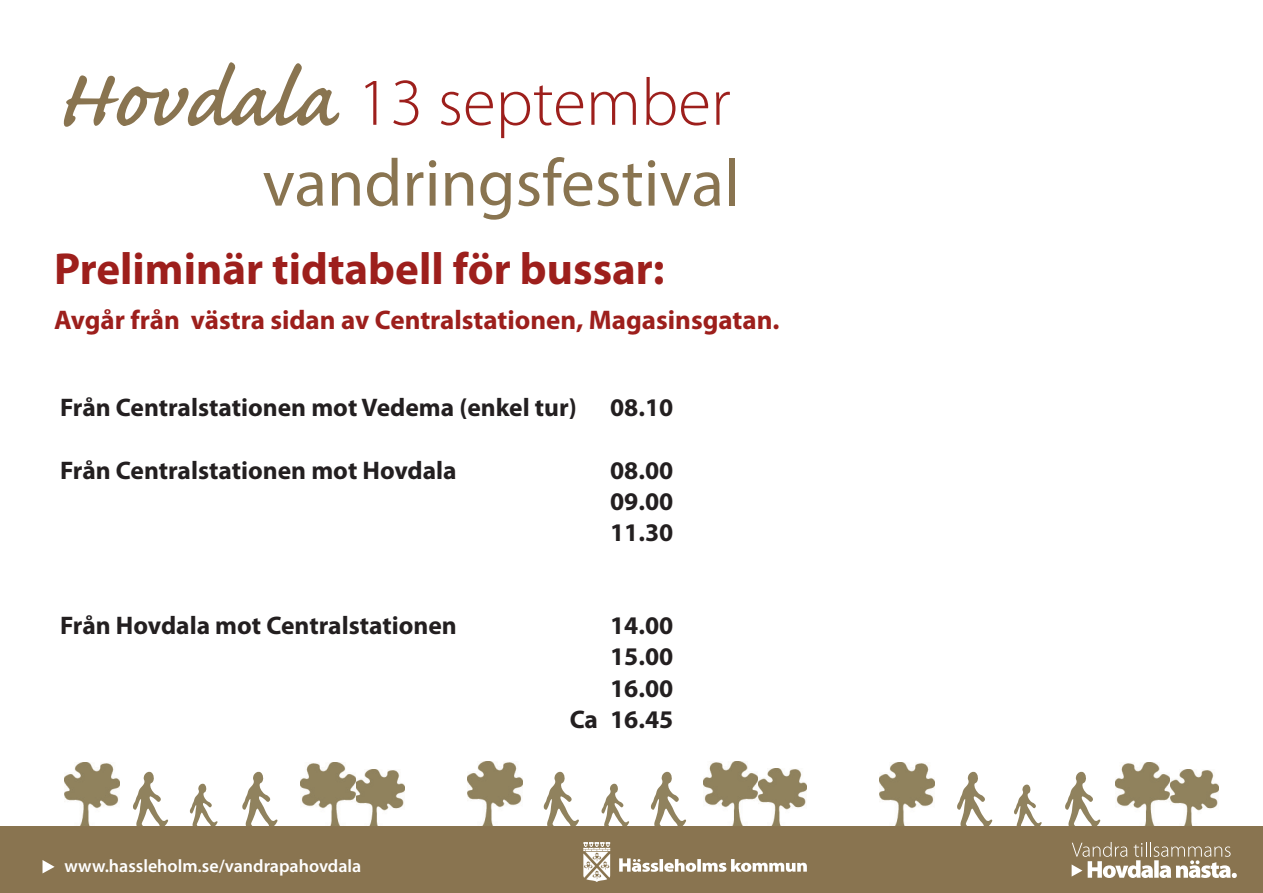
<style>
.page{position:relative;width:1263px;height:893px;background:#fff}
.page>*{position:absolute;margin:0;border:0;box-sizing:border-box;transform-origin:0 0}
.t1{font:67.35px/80.8px "Myriad Pro";color:#897450;text-align:right}
.t2{font:700 45px "Myriad Pro";color:#9d1f1c}
.t3{font:700 27px "Myriad Pro";color:#9d1f1c}
.t4{font:700 25.5px/31.2px "Myriad Pro";color:#231f20;text-align:justify}
.t5{font:600 18px "Myriad Pro";color:#fff}
.s1{font-family:"Caflisch Script Pro";font-weight:600;font-size:104.1px}
.s2{font-weight:300;color:#9d1f1c}
</style>
<div class="page">
<svg style="left:957px;top:772px;width:35px;height:55px"></svg>
<img style="left:1170px;top:770px;width:49px;height:57px">
<svg style="left:1014px;top:784px;width:28px;height:43px"></svg>
<img style="left:880px;top:762px;width:54px;height:65px">
<img style="left:1115px;top:762px;width:55px;height:65px">
<img style="left:758px;top:768px;width:49px;height:59px">
<img style="left:467px;top:761px;width:55px;height:66px">
<img style="left:703px;top:761px;width:55px;height:66px">
<img style="left:356px;top:770px;width:48px;height:57px">
<img style="left:65px;top:762px;width:55px;height:65px">
<img style="left:301px;top:762px;width:54px;height:65px">
<svg style="left:1065px;top:772px;width:35px;height:55px"></svg>
<svg style="left:544px;top:772px;width:35px;height:55px"></svg>
<svg style="left:601px;top:784px;width:28px;height:43px"></svg>
<svg style="left:651px;top:772px;width:35px;height:55px"></svg>
<svg style="left:133px;top:772px;width:35px;height:55px"></svg>
<svg style="left:190px;top:784px;width:28px;height:43px"></svg>
<svg style="left:242px;top:772px;width:35px;height:55px"></svg>
<div style="left:0;top:827px;width:1263px;height:66px;background:#897450"></div>
<svg style="left:1071px;top:842px;width:166px;height:36px"></svg>
<svg style="left:619px;top:858px;width:188px;height:14px"></svg>
<svg style="left:583px;top:842px;width:27px;height:40px"></svg>
<svg style="left:43px;top:860px;width:12px;height:13px"></svg>
<h1 class="t1" style="left:54px;top:61px;width:687px"><span class="s1">Hovdala</span> <span class="s2">13 september </span>vandringsfestival</h1>
<h2 class="t2" style="left:54px;top:239px;width:612px">Preliminär tidtabell för bussar:</h2>
<p class="t3" style="left:54px;top:302px;width:727px">Avgår från västra sidan av Centralstationen, Magasinsgatan.</p>
<p class="t4" style="left:60px;top:391px;width:518px">Från Centralstationen mot Vedema (enkel tur)</p>
<p class="t4" style="left:610px;top:391px;width:65px">08.10</p>
<p class="t4" style="left:60px;top:454px;width:398px">Från Centralstationen mot Hovdala</p>
<p class="t4" style="left:610px;top:454px;width:65px">08.00<br>09.00<br>11.30</p>
<p class="t4" style="left:60px;top:609px;width:398px">Från Hovdala mot Centralstationen</p>
<p class="t4" style="left:570px;top:609px;width:105px;text-align:right">14.00<br>15.00<br>16.00<br>Ca 16.45</p>
<p class="t5" style="left:64px;top:854px;width:298px">www.hassleholm.se/vandrapahovdala</p>
</div>
